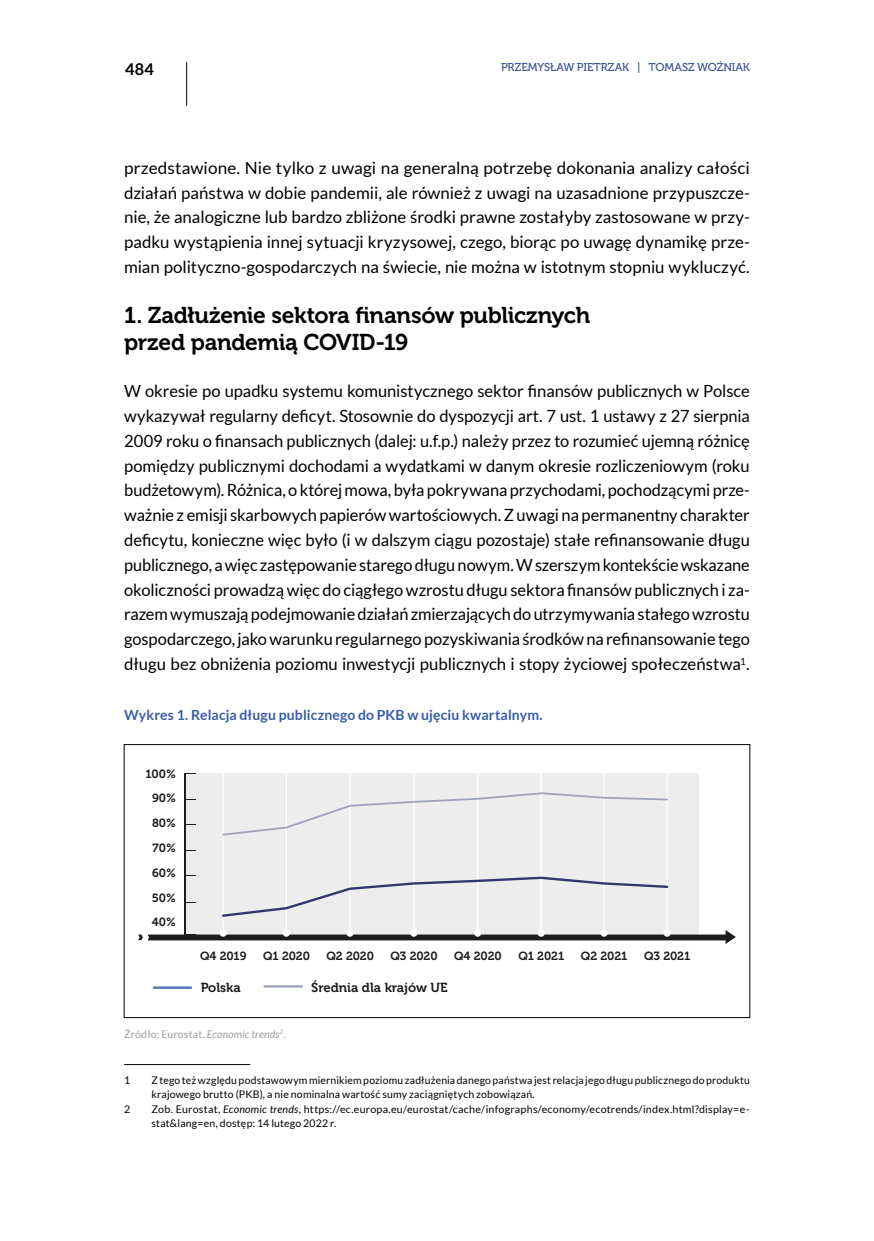
<style>
.page{position:relative;width:874px;height:1241px;background:#fff}
.page>*{position:absolute;margin:0;border:0;box-sizing:border-box;transform-origin:0 0}
.t1{font:22.75px/27.3px "Museo 700";letter-spacing:-.015em;color:#000}
.t2{font:16.8px/24.8px "Lato";letter-spacing:-.005em;color:#000;text-align:justify}
.t3{font:700 16.28px "Lato";color:#000}
.t4{font:700 14px "Lato";letter-spacing:.01em;color:#395da8}
.t5{font:13.12px "Museo 700";color:#1d1d1b}
.t6{font:11.9px "Museo 700";letter-spacing:-.005em;color:#1d1d1b}
.t7{font:11.38px "Museo 500";letter-spacing:-.005em;color:#355295}
.t8{font:10.5px/14px "Lato";letter-spacing:.015em;color:#000}
.t9{font:10.5px "Lato";letter-spacing:.015em;color:#9d9d9c}
.s1{font-style:italic}
</style>
<div class="page">
<hr style="left:186px;top:62px;width:1px;height:44px;background:#000">
<hr style="left:124px;top:1063px;width:126px;height:1px;background:#000">
<div style="left:184px;top:773px;width:514px;height:161px;background:#ededed"></div>
<hr style="left:184px;top:773px;width:1px;height:163px;background:#1d1d1b">
<svg style="left:138px;top:929px;width:597px;height:14px"></svg>
<hr style="left:154px;top:986px;width:37px;height:2px;background:#4d72b5">
<hr style="left:264px;top:985px;width:37px;height:2px;background:#9ea2b8">
<div style="left:219px;top:929px;width:7px;height:7px;background:#fff;border-radius:50%"></div>
<hr style="left:222px;top:773px;width:1px;height:161px;background:#fff">
<hr style="left:285px;top:773px;width:2px;height:162px;background:#fff">
<div style="left:282px;top:929px;width:8px;height:7px;background:#fff;border-radius:50%"></div>
<hr style="left:349px;top:773px;width:1px;height:162px;background:#fff">
<div style="left:346px;top:929px;width:7px;height:7px;background:#fff;border-radius:50%"></div>
<hr style="left:413px;top:773px;width:1px;height:162px;background:#fff">
<div style="left:410px;top:929px;width:7px;height:7px;background:#fff;border-radius:50%"></div>
<hr style="left:477px;top:773px;width:1px;height:162px;background:#fff">
<div style="left:474px;top:929px;width:7px;height:7px;background:#fff;border-radius:50%"></div>
<hr style="left:540px;top:773px;width:1px;height:162px;background:#fff">
<div style="left:537px;top:929px;width:7px;height:7px;background:#fff;border-radius:50%"></div>
<hr style="left:603px;top:773px;width:1px;height:162px;background:#fff">
<div style="left:600px;top:929px;width:7px;height:7px;background:#fff;border-radius:50%"></div>
<hr style="left:666px;top:773px;width:1px;height:162px;background:#fff">
<div style="left:663px;top:929px;width:7px;height:7px;background:#fff;border-radius:50%"></div>
<svg style="left:222px;top:791px;width:446px;height:45px"></svg>
<svg style="left:222px;top:875px;width:447px;height:43px"></svg>
<div style="left:124px;top:744px;width:625px;height:273px;border:1px solid #000"></div>
<p class="t3" style="left:125px;top:60px;width:30px">484</p>
<p class="t7" style="left:500px;top:60px;width:250px">PRZEMYSŁAW PIETRZAK | TOMASZ WOŹNIAK</p>
<p class="t2" style="left:124px;top:155px;width:627px">przedstawione. Nie tylko z uwagi na generalną potrzebę dokonania analizy całości działań państwa w dobie pandemii, ale również z uwagi na uzasadnione przypuszcze&shy;nie, że analogiczne lub bardzo zbliżone środki prawne zostałyby zastosowane w przy&shy;padku wystąpienia innej sytuacji kryzysowej, czego, biorąc po uwagę dynamikę prze&shy;mian polityczno-gospodarczych na świecie, nie można w istotnym stopniu wykluczyć.</p>
<h1 class="t1" style="left:124px;top:301px;width:467px">1. Zadłużenie sektora finansów publicznych przed pandemią COVID-19</h1>
<p class="t2" style="left:124px;top:378px;width:627px">W okresie po upadku systemu komunistycznego sektor finansów publicznych w Polsce wykazywał regularny deficyt. Stosownie do dyspozycji art. 7 ust. 1 ustawy z 27 sierpnia 2009 roku o finansach publicznych (dalej: u.f.p.) należy przez to rozumieć ujemną różnicę pomiędzy publicznymi dochodami a wydatkami w danym okresie rozliczeniowym (roku budżetowym). Różnica, o której mowa, była pokrywana przychodami, pochodzącymi prze&shy;ważnie z emisji skarbowych papierów wartościowych. Z uwagi na permanentny charakter deficytu, konieczne więc było (i w dalszym ciągu pozostaje) stałe refinansowanie długu publicznego, a więc zastępowanie starego długu nowym. W szerszym kontekście wskazane okoliczności prowadzą więc do ciągłego wzrostu długu sektora finansów publicznych i za&shy;razem wymuszają podejmowanie działań zmierzających do utrzymywania stałego wzrostu gospodarczego, jako warunku regularnego pozyskiwania środków na refinansowanie tego długu bez obniżenia poziomu inwestycji publicznych i stopy życiowej społeczeństwa<sup>1</sup>.</p>
<p class="t4" style="left:124px;top:706px;width:420px">Wykres 1. Relacja długu publicznego do PKB w ujęciu kwartalnym.</p>
<p class="t6" style="left:145px;top:766px;width:32px">100%</p>
<p class="t6" style="left:152px;top:791px;width:25px">90%</p>
<p class="t6" style="left:152px;top:816px;width:25px">80%</p>
<p class="t6" style="left:152px;top:841px;width:25px">70%</p>
<p class="t6" style="left:152px;top:865px;width:25px">60%</p>
<p class="t6" style="left:152px;top:890px;width:26px">50%</p>
<p class="t6" style="left:152px;top:915px;width:26px">40%</p>
<p class="t6" style="left:200px;top:948px;width:48px">Q4 2019</p>
<p class="t6" style="left:263px;top:948px;width:48px">Q1 2020</p>
<p class="t6" style="left:326px;top:948px;width:49px">Q2 2020</p>
<p class="t6" style="left:390px;top:948px;width:49px">Q3 2020</p>
<p class="t6" style="left:454px;top:948px;width:49px">Q4 2020</p>
<p class="t6" style="left:518px;top:948px;width:48px">Q1 2021</p>
<p class="t6" style="left:580px;top:948px;width:48px">Q2 2021</p>
<p class="t6" style="left:643px;top:948px;width:48px">Q3 2021</p>
<p class="t5" style="left:200px;top:979px;width:42px">Polska</p>
<p class="t5" style="left:311px;top:979px;width:138px">Średnia dla krajów UE</p>
<p class="t9" style="left:124px;top:1028px;width:163px">Źródło: Eurostat, <span class="s1">Economic trends</span><sup>2</sup>.</p>
<p class="t8" style="left:124px;top:1072px;width:8px">1</p>
<p class="t8" style="left:151px;top:1072px;width:599px">Z tego też względu podstawowym miernikiem poziomu zadłużenia danego państwa jest relacja jego długu publicznego do produktu krajowego brutto (PKB), a nie nominalna wartość sumy zaciągniętych zobowiązań.</p>
<p class="t8" style="left:124px;top:1101px;width:8px">2</p>
<p class="t8" style="left:151px;top:1101px;width:599px">Zob. Eurostat, <span class="s1">Economic trends</span>, https://ec.europa.eu/eurostat/cache/infographs/economy/ecotrends/index.html?display=e&shy;stat&amp;lang=en, dostęp: 14 lutego 2022 r.</p>
</div>
